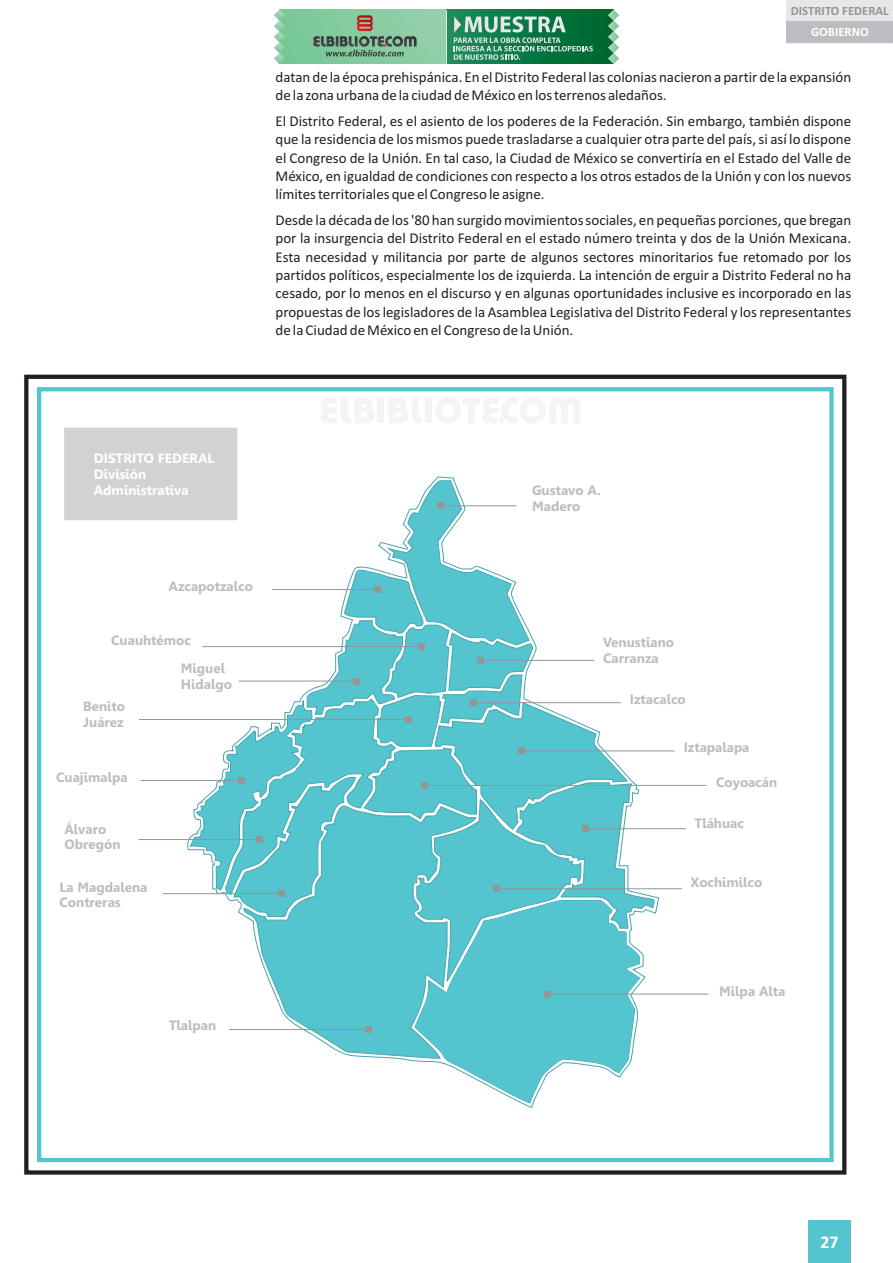
<style>
.page{position:relative;width:893px;height:1263px;background:#fff}
.page>*{position:absolute;margin:0;border:0;box-sizing:border-box;transform-origin:0 0}
.t1{font:700 18px "Calibri";color:#fff}
.t2{font:15px/18.3px "Calibri";color:#231f20;text-align:justify}
.t3{font:700 13.5px/15.8px "Gisha";color:#bcbdc0}
.t4{font:700 13.5px/15.8px "Gisha";color:#fff}
.t5{font:700 12.75px "Calibri";color:#939598}
.t6{font:700 12.75px "Calibri";color:#fff}
</style>
<div class="page">
<div style="left:24px;top:375px;width:822px;height:800px;border:4px solid #231f20"></div>
<div style="left:37px;top:387px;width:797px;height:775px;border:4px solid #54c5cf"></div>
<div style="left:786px;top:0;width:107px;height:22px;background:#e6e7e9"></div>
<div style="left:786px;top:21px;width:107px;height:22px;background:#bcbdc0"></div>
<div style="left:808px;top:1220px;width:42px;height:43px;background:#54c5cf"></div>
<svg style="left:187px;top:477px;width:472px;height:631px"></svg>
<svg style="left:415px;top:981px;width:225px;height:122px;fill:#54c5cf"></svg>
<hr style="left:521px;top:751px;width:153px;height:1px;background:#939598">
<hr style="left:425px;top:785px;width:281px;height:1px;background:#939598">
<hr style="left:585px;top:828px;width:101px;height:1px;background:#939598">
<hr style="left:497px;top:888px;width:185px;height:1px;background:#939598">
<hr style="left:548px;top:994px;width:160px;height:1px;background:#939598">
<svg style="left:545px;top:991px;width:6px;height:6px"></svg>
<hr style="left:229px;top:1029px;width:140px;height:1px;background:#939598">
<svg style="left:366px;top:1026px;width:6px;height:6px"></svg>
<hr style="left:163px;top:893px;width:118px;height:1px;background:#939598">
<hr style="left:138px;top:839px;width:122px;height:1px;background:#939598">
<hr style="left:141px;top:780px;width:101px;height:1px;background:#939598">
<hr style="left:139px;top:719px;width:269px;height:1px;background:#939598">
<svg style="left:190px;top:481px;width:468px;height:500px"></svg>
<div style="left:65px;top:428px;width:172px;height:92px;background:#d1d2d4"></div>
<svg style="left:285px;top:10px;width:161px;height:54px;background:#85cba0"></svg>
<svg style="left:321px;top:398px;width:53px;height:25px"></svg>
<div style="left:377px;top:398px;width:7px;height:25px;background:#f4f4f4"></div>
<svg style="left:389px;top:398px;width:33px;height:25px"></svg>
<div style="left:425px;top:398px;width:7px;height:25px;background:#f4f4f4"></div>
<svg style="left:435px;top:398px;width:145px;height:25px"></svg>
<div style="left:446px;top:10px;width:168px;height:54px;background:linear-gradient(to right,#1a8c5b,#00642b)"></div>
<svg style="left:274px;top:10px;width:11px;height:54px"></svg>
<svg style="left:608px;top:10px;width:11px;height:54px"></svg>
<svg style="left:312px;top:15px;width:105px;height:42px;background:#7aa887"></svg>
<svg style="left:454px;top:16px;width:139px;height:44px;background:#469671"></svg>
<hr style="left:446px;top:10px;width:1px;height:54px;background:#e6e7e9">
<p class="t5" style="left:791px;top:5px;width:99px">DISTRITO FEDERAL</p>
<p class="t6" style="left:811px;top:26px;width:59px">GOBIERNO</p>
<p class="t2" style="left:276px;top:69px;width:577px">datan de la época prehispánica. En el Distrito Federal las colonias nacieron a partir de la expansión de la zona urbana de la ciudad de México en los terrenos aledaños.</p>
<p class="t2" style="left:276px;top:113px;width:577px">El Distrito Federal, es el asiento de los poderes de la Federación. Sin embargo, también dispone que la residencia de los mismos puede trasladarse a cualquier otra parte del país, si así lo dispone el Congreso de la Unión. En tal caso, la Ciudad de México se convertiría en el Estado del Valle de México, en igualdad de condiciones con respecto a los otros estados de la Unión y con los nuevos límites territoriales que el Congreso le asigne.</p>
<p class="t2" style="left:275px;top:212px;width:577px">Desde la década de los '80 han surgido movimientos sociales, en pequeñas porciones, que bregan por la insurgencia del Distrito Federal en el estado número treinta y dos de la Unión Mexicana.<br>Esta necesidad y militancia por parte de algunos sectores minoritarios fue retomado por los partidos políticos, especialmente los de izquierda. La intención de erguir a Distrito Federal no ha cesado, por lo menos en el discurso y en algunas oportunidades inclusive es incorporado en las propuestas de los legisladores de la Asamblea Legislativa del Distrito Federal y los representantes de la Ciudad de México en el Congreso de la Unión.</p>
<p class="t4" style="left:94px;top:452px;width:122px">DISTRITO FEDERAL<br>División<br>Administrativa</p>
<p class="t3" style="left:169px;top:580px;width:86px">Azcapotzalco</p>
<p class="t3" style="left:111px;top:634px;width:81px">Cuauhtémoc</p>
<p class="t3" style="left:83px;top:700px;width:43px">Benito<br>Juárez</p>
<p class="t3" style="left:56px;top:771px;width:73px">Cuajimalpa</p>
<p class="t3" style="left:64px;top:822px;width:58px">Álvaro<br>Obregón</p>
<p class="t3" style="left:60px;top:880px;width:89px">La Magdalena<br>Contreras</p>
<p class="t3" style="left:181px;top:662px;width:53px">Miguel<br>Hidalgo</p>
<p class="t3" style="left:169px;top:1018px;width:49px">Tlalpan</p>
<p class="t3" style="left:532px;top:483px;width:70px">Gustavo A.<br>Madero</p>
<p class="t3" style="left:603px;top:635px;width:72px">Venustiano<br>Carranza</p>
<p class="t3" style="left:630px;top:692px;width:58px">Iztacalco</p>
<p class="t3" style="left:684px;top:741px;width:67px">Iztapalapa</p>
<p class="t3" style="left:716px;top:776px;width:63px">Coyoacán</p>
<p class="t3" style="left:694px;top:816px;width:51px">Tláhuac</p>
<p class="t3" style="left:690px;top:876px;width:73px">Xochimilco</p>
<p class="t3" style="left:719px;top:985px;width:68px">Milpa Alta</p>
<p class="t1" style="left:820px;top:1234px;width:20px">27</p>
</div>
